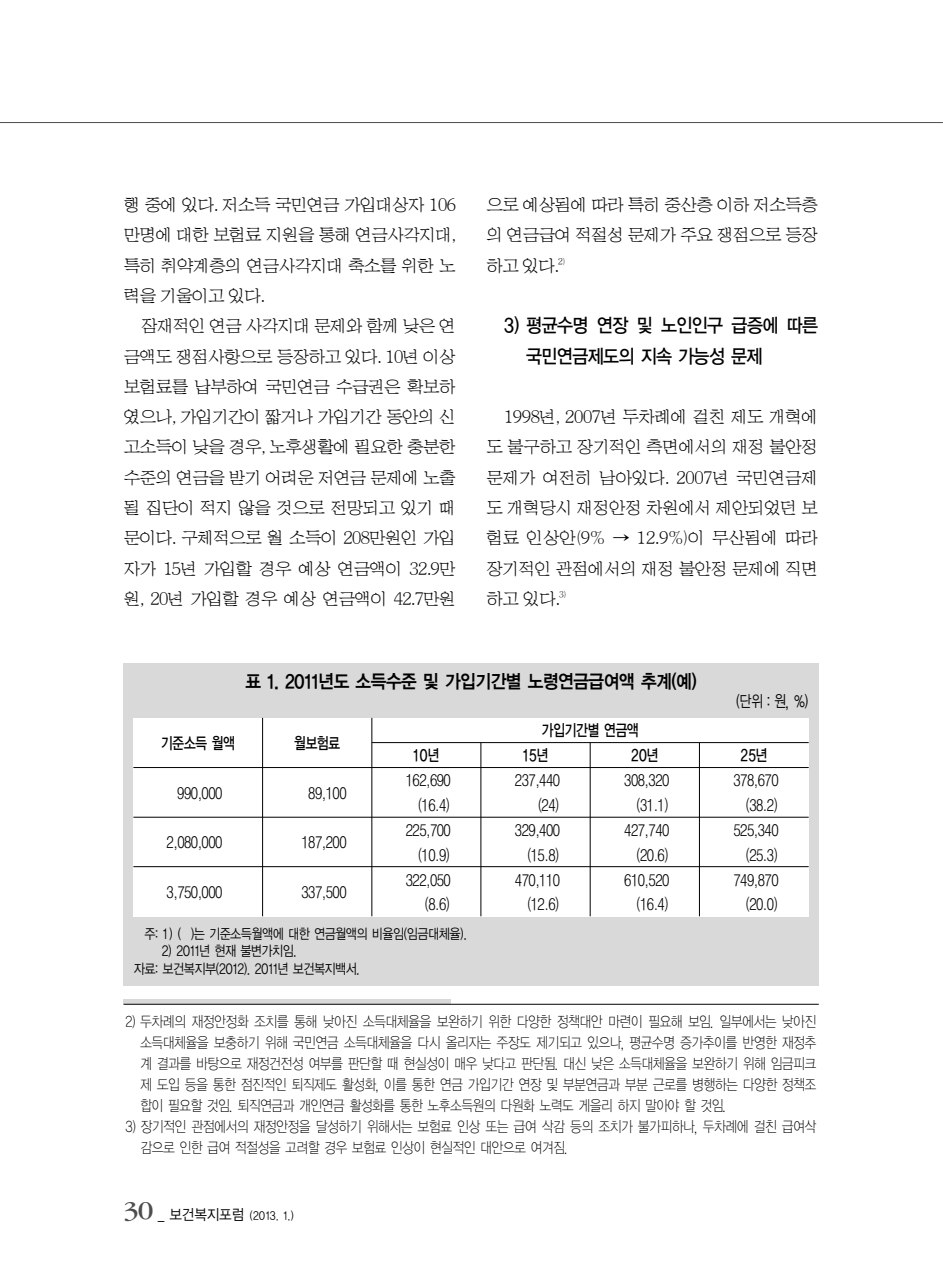
<style>
.page{position:relative;width:943px;height:1287px;background:#fff}
.page>*{position:absolute;margin:0;border:0;box-sizing:border-box;transform-origin:0 0}
.t1{font:19.25px/30.3px "YGO13";letter-spacing:-.11em;color:#000;scale:.9 1}
.t2{font:18.9px "YGO14";letter-spacing:-.105em;color:#000;scale:.9 1}
.t3{font:17.5px/30.3px "HY Sin Mun Myeong Jo";letter-spacing:-.085em;color:#000;text-align:justify}
.t4{font:500 16.1px/24.8px "HY Go Thic";letter-spacing:-.085em;color:#000;text-align:right;scale:.85 1}
.t5{font:16.1px "YGO13";letter-spacing:-.11em;color:#000;scale:.8 1}
.t6{font:16.1px "YGO12";color:#000;scale:.8 1}
.t7{font:14.88px/21px "YGO11";letter-spacing:-.105em;color:#000;text-align:justify;scale:.85 1}
.t8{font:14px/17.5px "YGO12";letter-spacing:-.11em;color:#000;scale:.85 1}
.t9{font:11.38px "YGO12";color:#000;scale:.9 1}
.s1{font-family:"Garamand SW";font-size:26.25px;color:#4d4d4d}
.s2{font-size:14.88px}
</style>
<div class="page">
<hr style="left:0;top:122px;width:942px;height:1px;background:#4d4d4d">
<div style="left:123px;top:999px;width:328px;height:5px;background:#d9d9d9"></div>
<hr style="left:123px;top:1004px;width:695px;height:1px;background:#000">
<div style="left:123px;top:663px;width:695px;height:323px;background:#d9d9d9"></div>
<div style="left:133px;top:718px;width:675px;height:198px;background:#fff"></div>
<hr style="left:133px;top:767px;width:675px;height:1px;background:#000">
<hr style="left:371px;top:742px;width:437px;height:1px;background:#000">
<hr style="left:133px;top:817px;width:675px;height:1px;background:#000">
<hr style="left:133px;top:866px;width:675px;height:1px;background:#000">
<hr style="left:262px;top:718px;width:1px;height:198px;background:#000">
<hr style="left:371px;top:718px;width:1px;height:198px;background:#000">
<hr style="left:480px;top:743px;width:1px;height:173px;background:#000">
<hr style="left:589px;top:743px;width:1px;height:173px;background:#000">
<hr style="left:698px;top:743px;width:1px;height:173px;background:#000">
<p class="t3" style="left:123px;top:191px;width:334px">행 중에 있다. 저소득 국민연금 가입대상자 106 만명에 대한 보험료 지원을 통해 연금사각지대, 특히 취약계층의 연금사각지대 축소를 위한 노 력을 기울이고 있다.</p>
<p class="t3" style="left:123px;top:312px;width:334px;text-indent:17px">잠재적인 연금 사각지대 문제와 함께 낮은 연 금액도 쟁점사항으로 등장하고 있다. 10년 이상 보험료를 납부하여 국민연금 수급권은 확보하 였으나, 가입기간이 짧거나 가입기간 동안의 신 고소득이 낮을 경우, 노후생활에 필요한 충분한 수준의 연금을 받기 어려운 저연금 문제에 노출 될 집단이 적지 않을 것으로 전망되고 있기 때 문이다. 구체적으로 월 소득이 208만원인 가입 자가 15년 가입할 경우 예상 연금액이 32.9만 원, 20년 가입할 경우 예상 연금액이 42.7만원</p>
<p class="t3" style="left:486px;top:191px;width:334px">으로 예상됨에 따라 특히 중산층 이하 저소득층 의 연금급여 적절성 문제가 주요 쟁점으로 등장 하고 있다.<sup>2)</sup></p>
<p class="t1" style="left:525px;top:311px;width:327px;text-indent:-22px">3) 평균수명 연장 및 노인인구 급증에 따른 국민연금제도의 지속 가능성 문제</p>
<p class="t3" style="left:486px;top:403px;width:334px;text-indent:17px">1998년, 2007년 두차례에 걸친 제도 개혁에 도 불구하고 장기적인 측면에서의 재정 불안정 문제가 여전히 남아있다. 2007년 국민연금제 도 개혁당시 재정안정 차원에서 제안되었던 보 험료 인상안(9% → 12.9%)이 무산됨에 따라 장기적인 관점에서의 재정 불안정 문제에 직면 하고 있다.<sup>3)</sup></p>
<p class="t5" style="left:160px;top:735px;width:95px">기준소득 월액</p>
<p class="t4" style="left:177px;top:781px;width:55px">990,000</p>
<p class="t4" style="left:166px;top:831px;width:68px">2,080,000</p>
<p class="t4" style="left:166px;top:881px;width:68px">3,750,000</p>
<p class="t2" style="left:244px;top:673px;width:504px">표 1. 2011년도 소득수준 및 가입기간별 노령연금급여액 추계(예)</p>
<p class="t6" style="left:735px;top:694px;width:93px">(단위：원, %)</p>
<p class="t5" style="left:293px;top:735px;width:61px">월보험료</p>
<p class="t4" style="left:308px;top:781px;width:47px">89,100</p>
<p class="t4" style="left:301px;top:831px;width:55px">187,200</p>
<p class="t4" style="left:301px;top:881px;width:55px">337,500</p>
<p class="t5" style="left:541px;top:723px;width:124px">가입기간별 연금액</p>
<p class="t5" style="left:413px;top:748px;width:35px">10년</p>
<p class="t5" style="left:522px;top:748px;width:35px">15년</p>
<p class="t5" style="left:630px;top:748px;width:37px">20년</p>
<p class="t5" style="left:739px;top:748px;width:36px">25년</p>
<p class="t4" style="left:405px;top:769px;width:55px">162,690 (16.4)<br>225,700 (10.9)<br>322,050 (8.6)</p>
<p class="t4" style="left:514px;top:769px;width:55px">237,440 (24)<br>329,400 (15.8)<br>470,110 (12.6)</p>
<p class="t4" style="left:623px;top:769px;width:55px">308,320 (31.1)<br>427,740 (20.6)<br>610,520 (16.4)</p>
<p class="t4" style="left:732px;top:769px;width:55px">378,670 (38.2)<br>525,340 (25.3)<br>749,870 (20.0)</p>
<p class="t8" style="left:144px;top:925px;width:381px">주: 1 ) ( )는 기준소득월액에 대한 연금월액의 비율임(임금대체율).</p>
<p class="t8" style="left:133px;top:943px;width:268px;text-indent:28px">2) 2011년 현재 불변가치임.<br>자료: 보건복지부(2012). 2011년 보건복지백서.</p>
<p class="t7" style="left:140px;top:1011px;width:797px;text-indent:-15px">2) 두차례의 재정안정화 조치를 통해 낮아진 소득대체율을 보완하기 위한 다양한 정책대안 마련이 필요해 보임. 일부에서는 낮아진 소득대체율을 보충하기 위해 국민연금 소득대체율을 다시 올리자는 주장도 제기되고 있으나, 평균수명 증가추이를 반영한 재정추 계 결과를 바탕으로 재정건전성 여부를 판단할 때 현실성이 매우 낮다고 판단됨. 대신 낮은 소득대체율을 보완하기 위해 임금피크 제 도입 등을 통한 점진적인 퇴직제도 활성화, 이를 통한 연금 가입기간 연장 및 부분연금과 부분 근로를 병행하는 다양한 정책조 합이 필요할 것임. 퇴직연금과 개인연금 활성화를 통한 노후소득원의 다원화 노력도 게을리 하지 말아야 할 것임.</p>
<p class="t7" style="left:140px;top:1116px;width:797px;text-indent:-15px">3) 장기적인 관점에서의 재정안정을 달성하기 위해서는 보험료 인상 또는 급여 삭감 등의 조치가 불가피하나, 두차례에 걸친 급여삭 감으로 인한 급여 적절성을 고려할 경우 보험료 인상이 현실적인 대안으로 여겨짐.</p>
<p class="t9" style="left:123px;top:1210px;width:191px"><span class="s1">30</span> <span class="s2">_ 보건복지포럼</span> (2013. 1.)</p>
</div>
